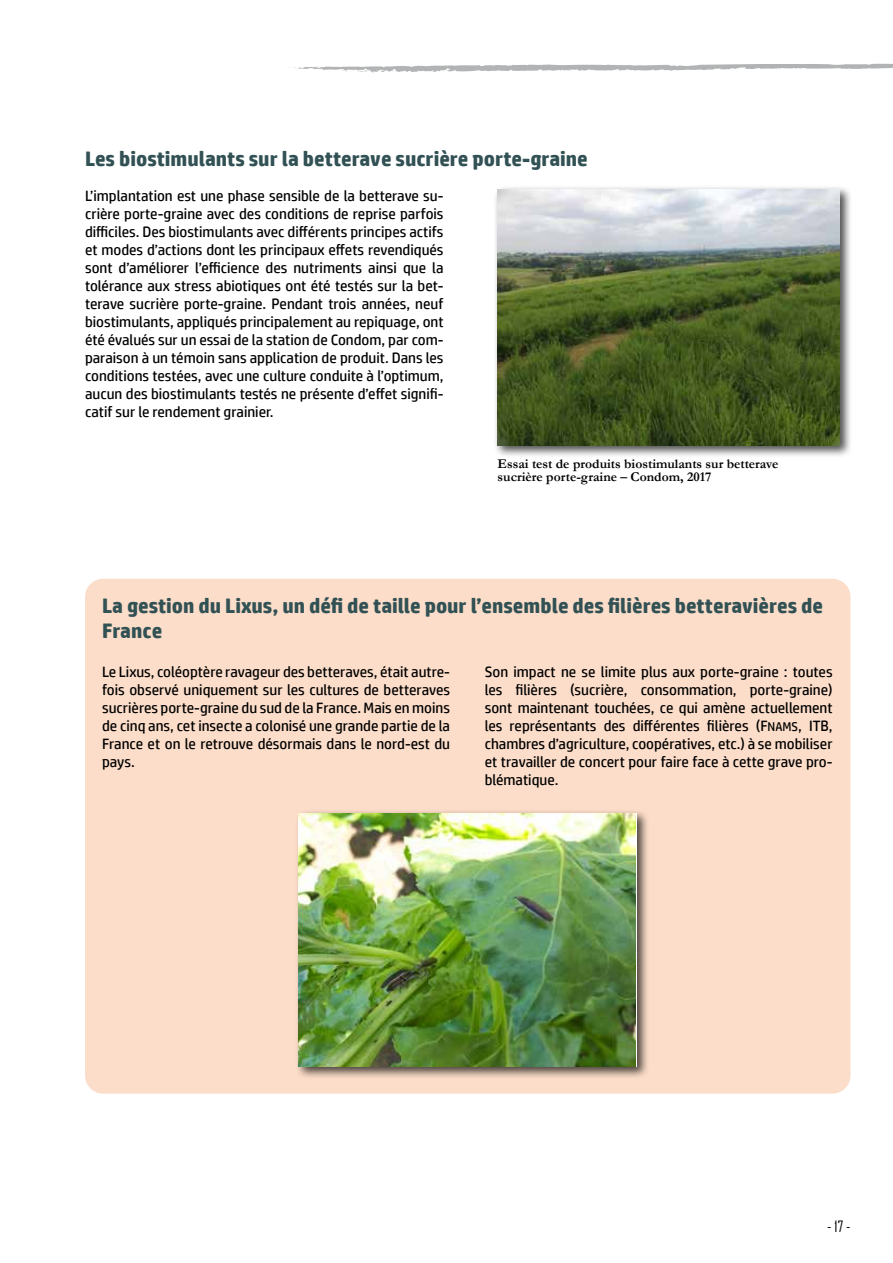
<style>
.page{position:relative;width:893px;height:1263px;background:#fff}
.page>*{position:absolute;margin:0;border:0;box-sizing:border-box;transform-origin:0 0}
.t1{font:700 21px/25.2px "HP Simplified";color:#315154}
.t2{font:15px/18px "HP Simplified";color:#000;text-align:justify}
.t3{font:15px "Agency FB";color:#000}
.t4{font:700 13.5px/13.5px "Garamond";color:#000}
.s1{font-family:"HP Simplified Regular SC850"}
.s2{font-family:"HP Simplified Regular SC850";font-size:12.75px}
</style>
<div class="page">
<svg style="left:289px;top:63px;width:604px;height:10px"></svg>
<div style="left:494px;top:185px;width:358px;height:273px;background:#000;opacity:.7"></div>
<img style="left:498px;top:189px;width:342px;height:257px">
<div style="left:85px;top:579px;width:765px;height:515px;background:#fcddc9;border-radius:18px"></div>
<div style="left:295px;top:809px;width:354px;height:270px;background:#000;opacity:.7"></div>
<img style="left:299px;top:813px;width:336px;height:254px">
<h1 class="t1" style="left:85px;top:146px;width:504px">Les biostimulants sur la betterave sucrière porte-graine</h1>
<p class="t2" style="left:85px;top:187px;width:360px">L’implantation est une phase sensible de la betterave su&shy;crière porte-graine avec des conditions de reprise parfois difficiles. Des biostimulants avec différents principes actifs et modes d’actions dont les principaux effets revendiqués sont d’améliorer l’efficience des nutriments ainsi que la tolérance aux stress abiotiques ont été testés sur la bet&shy;terave sucrière porte-graine. Pendant trois années, neuf biostimulants, appliqués principalement au repiquage, ont été évalués sur un essai de la station de Condom, par com&shy;paraison à un témoin sans application de produit. Dans les conditions testées, avec une culture conduite à l’optimum, aucun des biostimulants testés ne présente d’effet signifi&shy;catif sur le rendement grainier.</p>
<p class="t4" style="left:498px;top:457px;width:282px">Essai test de produits biostimulants sur betterave sucrière porte-graine – Condom, 2017</p>
<h1 class="t1" style="left:102px;top:593px;width:722px">La gestion du Lixus, un défi de taille pour l’ensemble des filières betteravières de<br>France</h1>
<p class="t2" style="left:102px;top:663px;width:350px">Le Lixus, coléoptère ravageur des betteraves, était autre&shy;fois observé uniquement sur les cultures de betteraves sucrières porte-graine du sud de la France. Mais en moins de cinq ans, cet insecte a colonisé une grande partie de la France et on le retrouve désormais dans le nord-est du pays.</p>
<p class="t2" style="left:485px;top:663px;width:349px">Son impact ne se limite plus aux porte-graine : toutes les filières (sucrière, consommation, porte-graine) sont maintenant touchées, ce qui amène actuellement les représentants des différentes filières (<span class="s1">F</span><span class="s2">NAMS</span>, ITB, chambres d’agriculture, coopératives, etc.) à se mobiliser et travailler de concert pour faire face à cette grave pro&shy;blématique.</p>
<p class="t3" style="left:827px;top:1217px;width:25px">- 17 -</p>
</div>
